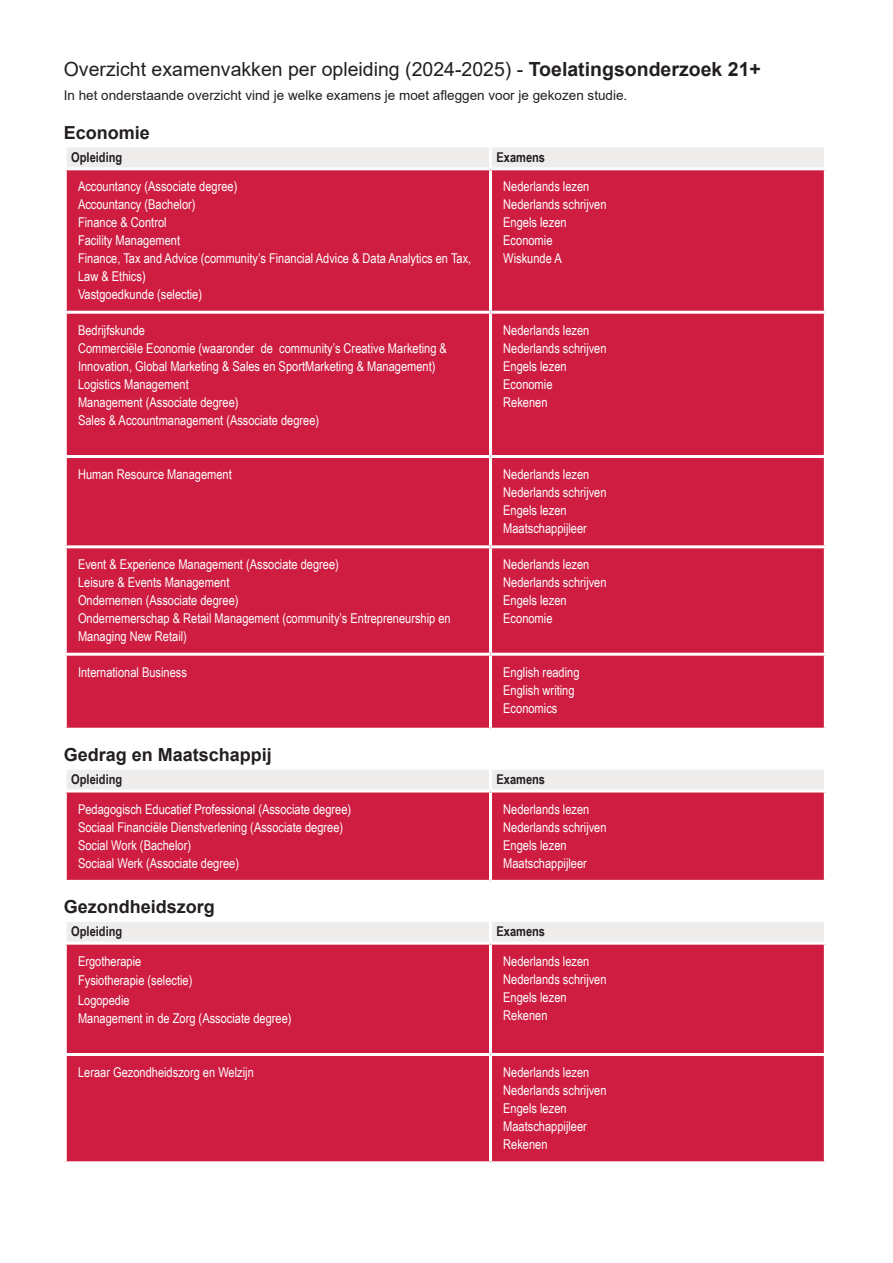
<style>
.page{position:relative;width:893px;height:1263px;background:#fff}
.page>*{position:absolute;margin:0;border:0;box-sizing:border-box;transform-origin:0 0}
.t1{font:19.5px "Arial";color:#231f20}
.t2{font:700 18px "Arial";color:#231f20}
.t3{font:13.5px/18px "Arial Narrow";color:#fff}
.t4{font:13.5px "Arial";color:#231f20}
.t5{font:700 13.5px "Arial Narrow";color:#231f20}
.s1{font-weight:700}
</style>
<div class="page">
<div style="left:67px;top:148px;width:757px;height:19px;background:#eeedeb"></div>
<div style="left:67px;top:170px;width:757px;height:558px;background:#ce1d41"></div>
<hr style="left:489px;top:148px;width:3px;height:19px;background:#fff">
<hr style="left:489px;top:170px;width:3px;height:141px;background:#fff">
<hr style="left:64px;top:311px;width:426px;height:3px;background:#fff">
<hr style="left:490px;top:311px;width:337px;height:3px;background:#fff">
<hr style="left:489px;top:314px;width:3px;height:141px;background:#fff">
<hr style="left:64px;top:455px;width:426px;height:3px;background:#fff">
<hr style="left:490px;top:455px;width:337px;height:3px;background:#fff">
<hr style="left:489px;top:458px;width:3px;height:87px;background:#fff">
<hr style="left:64px;top:545px;width:426px;height:3px;background:#fff">
<hr style="left:490px;top:545px;width:337px;height:3px;background:#fff">
<hr style="left:489px;top:548px;width:3px;height:105px;background:#fff">
<hr style="left:64px;top:653px;width:426px;height:3px;background:#fff">
<hr style="left:490px;top:653px;width:337px;height:3px;background:#fff">
<hr style="left:489px;top:656px;width:3px;height:72px;background:#fff">
<div style="left:67px;top:770px;width:757px;height:19px;background:#eeedeb"></div>
<div style="left:67px;top:792px;width:757px;height:88px;background:#ce1d41"></div>
<hr style="left:489px;top:770px;width:3px;height:19px;background:#fff">
<hr style="left:489px;top:792px;width:3px;height:88px;background:#fff">
<div style="left:67px;top:922px;width:757px;height:20px;background:#eeedeb"></div>
<div style="left:67px;top:945px;width:757px;height:216px;background:#ce1d41"></div>
<hr style="left:489px;top:922px;width:3px;height:20px;background:#fff">
<hr style="left:489px;top:945px;width:3px;height:108px;background:#fff">
<hr style="left:64px;top:1053px;width:426px;height:3px;background:#fff">
<hr style="left:490px;top:1053px;width:337px;height:3px;background:#fff">
<hr style="left:489px;top:1056px;width:3px;height:105px;background:#fff">
<h1 class="t1" style="left:64px;top:55px;width:699px">Overzicht examenvakken per opleiding (2024-2025) - <span class="s1">Toelatingsonderzoek 21+</span></h1>
<p class="t4" style="left:64px;top:85px;width:565px">In het onderstaande overzicht vind je welke examens je moet afleggen voor je gekozen studie.</p>
<h2 class="t2" style="left:64px;top:120px;width:88px">Economie</h2>
<p class="t5" style="left:71px;top:147px;width:53px">Opleiding</p>
<p class="t5" style="left:496px;top:147px;width:50px">Examens</p>
<p class="t3" style="left:78px;top:177px;width:395px">Accountancy (Associate degree)<br>Accountancy (Bachelor)<br>Finance &amp; Control<br>Facility Management<br>Finance, Tax and Advice (community’s Financial Advice &amp; Data Analytics en Tax,<br>Law &amp; Ethics)<br>Vastgoedkunde (selectie)</p>
<p class="t3" style="left:503px;top:177px;width:105px">Nederlands lezen<br>Nederlands schrijven<br>Engels lezen<br>Economie<br>Wiskunde A</p>
<p class="t3" style="left:78px;top:320px;width:370px">Bedrijfskunde<br>Commerciële Economie (waaronder de community’s Creative Marketing &amp; Innovation, Global Marketing &amp; Sales en SportMarketing &amp; Management)<br>Logistics Management<br>Management (Associate degree)<br>Sales &amp; Accountmanagement (Associate degree)</p>
<p class="t3" style="left:503px;top:320px;width:105px">Nederlands lezen<br>Nederlands schrijven<br>Engels lezen<br>Economie<br>Rekenen</p>
<p class="t3" style="left:78px;top:465px;width:155px">Human Resource Management</p>
<p class="t3" style="left:503px;top:465px;width:105px">Nederlands lezen<br>Nederlands schrijven<br>Engels lezen<br>Maatschappijleer</p>
<p class="t3" style="left:78px;top:555px;width:374px">Event &amp; Experience Management (Associate degree)<br>Leisure &amp; Events Management<br>Ondernemen (Associate degree)<br>Ondernemerschap &amp; Retail Management (community’s Entrepreneurship en Managing New Retail)</p>
<p class="t3" style="left:503px;top:555px;width:105px">Nederlands lezen<br>Nederlands schrijven<br>Engels lezen<br>Economie</p>
<p class="t3" style="left:78px;top:662px;width:110px">International Business</p>
<p class="t3" style="left:503px;top:662px;width:78px">English reading<br>English writing<br>Economics</p>
<h2 class="t2" style="left:64px;top:742px;width:210px">Gedrag en Maatschappij</h2>
<p class="t5" style="left:71px;top:769px;width:53px">Opleiding</p>
<p class="t5" style="left:496px;top:769px;width:50px">Examens</p>
<p class="t3" style="left:78px;top:799px;width:275px">Pedagogisch Educatief Professional (Associate degree)<br>Sociaal Financiële Dienstverlening (Associate degree)<br>Social Work (Bachelor)<br>Sociaal Werk (Associate degree)</p>
<p class="t3" style="left:503px;top:799px;width:105px">Nederlands lezen<br>Nederlands schrijven<br>Engels lezen<br>Maatschappijleer</p>
<h2 class="t2" style="left:64px;top:894px;width:153px">Gezondheidszorg</h2>
<p class="t5" style="left:71px;top:921px;width:53px">Opleiding</p>
<p class="t5" style="left:496px;top:921px;width:50px">Examens</p>
<p class="t3" style="left:78px;top:951px;width:116px;line-height:19.5px">Ergotherapie<br>Fysiotherapie (selectie)<br>Logopedie</p>
<p class="t3" style="left:78px;top:1008px;width:215px">Management in de Zorg (Associate degree)</p>
<p class="t3" style="left:503px;top:951px;width:105px">Nederlands lezen<br>Nederlands schrijven<br>Engels lezen<br>Rekenen</p>
<p class="t3" style="left:78px;top:1063px;width:177px">Leraar Gezondheidszorg en Welzijn</p>
<p class="t3" style="left:503px;top:1063px;width:105px">Nederlands lezen<br>Nederlands schrijven<br>Engels lezen<br>Maatschappijleer<br>Rekenen</p>
</div>
